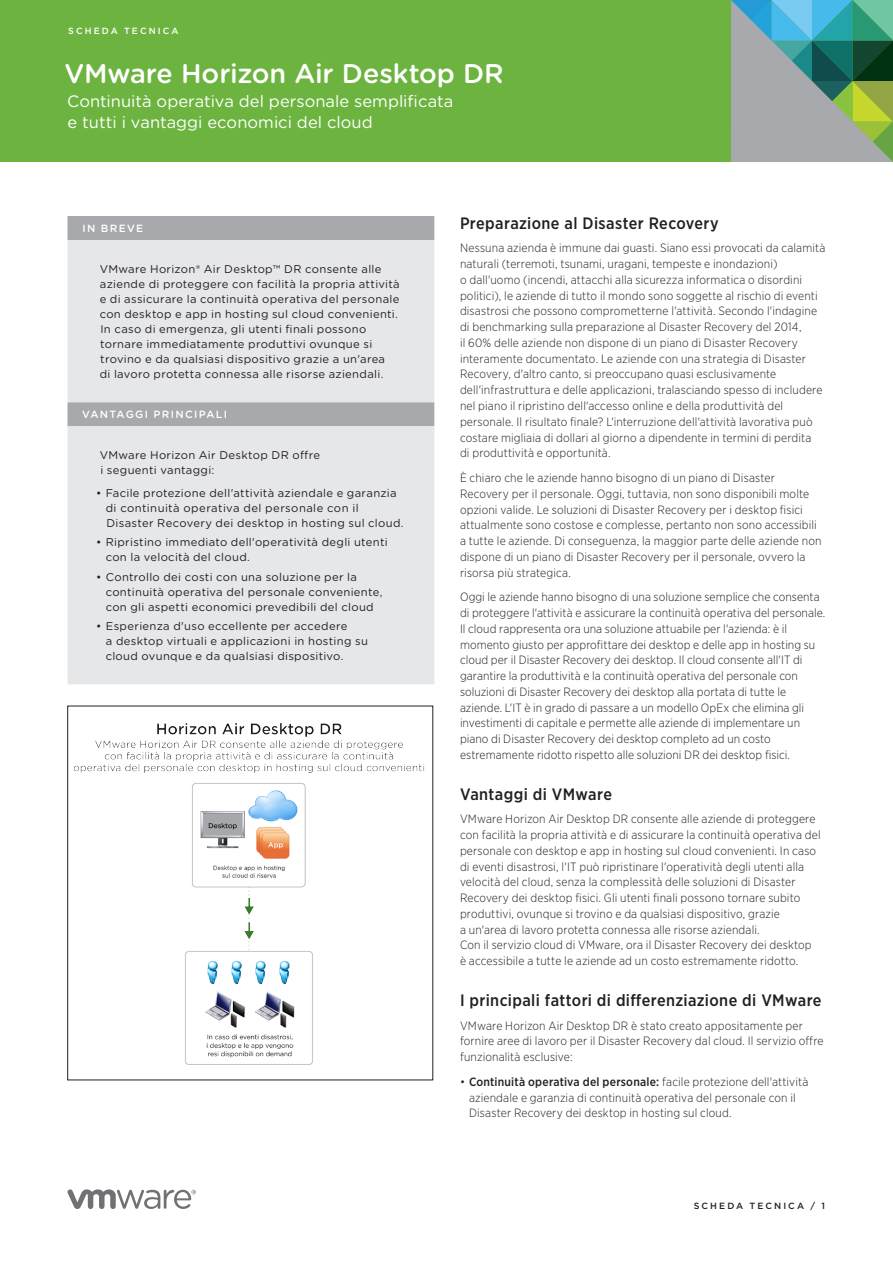
<style>
.page{position:relative;width:893px;height:1263px;background:#fff}
.page>*{position:absolute;margin:0;border:0;box-sizing:border-box;transform-origin:0 0}
._1a_Main_Title{font:500 27px "Gotham Rounded";color:#fff}
._4a_Subhead_1{font:500 16.5px "Gotham Narrow";letter-spacing:.025em;color:#231f20}
._1b_Main_Subtitle{font:16.5px/21px "Gotham Rounded";color:#fff}
._5a_Body{font:300 12px/15.8px "Gotham Narrow";letter-spacing:.01em;color:#231f20}
._5b_Body_w_bullets{font:300 12px/15.8px "Gotham Narrow";letter-spacing:.015em;color:#231f20}
._3c_Glance_Body_w_bu{font:11.25px/15px "Gotham Rounded";letter-spacing:.025em;color:#231f20}
._3b_Glance_Body{font:11.25px/15px "Gotham Rounded";letter-spacing:.025em;color:#231f20}
._3a_Glance_Head{font:500 10.5px "Gotham Rounded";letter-spacing:.125em;color:#fff}
.Folio{font:500 9px "Gotham";letter-spacing:.23em;color:#231f20}
.Document_Type{font:500 9px "Gotham";letter-spacing:.23em;color:#fff}
.s1{font-weight:500}
</style>
<div class="page">
<div style="left:0;top:0;width:893px;height:162px;background:#6cb43f"></div>
<svg style="left:731px;top:0;width:162px;height:162px;background:#78a097"></svg>
<svg style="left:68px;top:1189px;width:128px;height:20px"></svg>
<div style="left:68px;top:216px;width:366px;height:24px;background:#a8a9ad"></div>
<div style="left:68px;top:240px;width:366px;height:444px;background:#e6e7e9"></div>
<img style="left:73px;top:723px;width:351px;height:342px">
<p class="Document_Type" style="left:68px;top:25px;width:112px">SCHEDA TECNICA</p>
<p class="_1a_Main_Title" style="left:64px;top:54px;width:441px">VMware Horizon Air Desktop DR</p>
<p class="_1b_Main_Subtitle" style="left:67px;top:90px;width:388px">Continuità operativa del personale semplificata e tutti i vantaggi economici del cloud</p>
<p class="_3a_Glance_Head" style="left:83px;top:221px;width:62px">IN BREVE</p>
<p class="_3b_Glance_Body" style="left:100px;top:261px;width:302px">VMware Horizon® Air Desktop™ DR consente alle aziende di proteggere con facilità la propria attività e di assicurare la continuità operativa del personale con desktop e app in hosting sul cloud convenienti.<br>In caso di emergenza, gli utenti finali possono tornare immediatamente produttivi ovunque si trovino e da qualsiasi dispositivo grazie a un'area<br>di lavoro protetta connessa alle risorse aziendali.</p>
<p class="_3a_Glance_Head" style="left:82px;top:407px;width:146px">VANTAGGI PRINCIPALI</p>
<p class="_3b_Glance_Body" style="left:100px;top:447px;width:222px">VMware Horizon Air Desktop DR offre i seguenti vantaggi:</p>
<p class="_3c_Glance_Body_w_bu" style="left:106px;top:485px;width:299px;text-indent:-9px">• Facile protezione dell'attività aziendale e garanzia di continuità operativa del personale con il<br>Disaster Recovery dei desktop in hosting sul cloud.</p>
<p class="_3c_Glance_Body_w_bu" style="left:106px;top:534px;width:283px;text-indent:-10px">• Ripristino immediato dell'operatività degli utenti con la velocità del cloud.</p>
<p class="_3c_Glance_Body_w_bu" style="left:106px;top:569px;width:278px;text-indent:-10px">• Controllo dei costi con una soluzione per la continuità operativa del personale conveniente, con gli aspetti economici prevedibili del cloud</p>
<p class="_3c_Glance_Body_w_bu" style="left:106px;top:618px;width:264px;text-indent:-10px">• Esperienza d'uso eccellente per accedere<br>a desktop virtuali e applicazioni in hosting su cloud ovunque e da qualsiasi dispositivo.</p>
<p class="_4a_Subhead_1" style="left:460px;top:213px;width:260px">Preparazione al Disaster Recovery</p>
<p class="_5a_Body" style="left:460px;top:240px;width:367px">Nessuna azienda è immune dai guasti. Siano essi provocati da calamità naturali (terremoti, tsunami, uragani, tempeste e inondazioni)<br>o dall'uomo (incendi, attacchi alla sicurezza informatica o disordini politici), le aziende di tutto il mondo sono soggette al rischio di eventi disastrosi che possono comprometterne l'attività. Secondo l'indagine di benchmarking sulla preparazione al Disaster Recovery del 2014,<br>il 60% delle aziende non dispone di un piano di Disaster Recovery interamente documentato. Le aziende con una strategia di Disaster Recovery, d'altro canto, si preoccupano quasi esclusivamente dell'infrastruttura e delle applicazioni, tralasciando spesso di includere nel piano il ripristino dell'accesso online e della produttività del personale. Il risultato finale? L'interruzione dell'attività lavorativa può costare migliaia di dollari al giorno a dipendente in termini di perdita<br>di produttività e opportunità.</p>
<p class="_5a_Body" style="left:460px;top:470px;width:363px">È chiaro che le aziende hanno bisogno di un piano di Disaster Recovery per il personale. Oggi, tuttavia, non sono disponibili molte opzioni valide. Le soluzioni di Disaster Recovery per i desktop fisici attualmente sono costose e complesse, pertanto non sono accessibili a tutte le aziende. Di conseguenza, la maggior parte delle aziende non dispone di un piano di Disaster Recovery per il personale, ovvero la risorsa più strategica.</p>
<p class="_5a_Body" style="left:460px;top:589px;width:367px">Oggi le aziende hanno bisogno di una soluzione semplice che consenta di proteggere l'attività e assicurare la continuità operativa del personale.<br>Il cloud rappresenta ora una soluzione attuabile per l'azienda: è il momento giusto per approfittare dei desktop e delle app in hosting su cloud per il Disaster Recovery dei desktop. Il cloud consente all'IT di garantire la produttività e la continuità operativa del personale con soluzioni di Disaster Recovery dei desktop alla portata di tutte le aziende. L'IT è in grado di passare a un modello OpEx che elimina gli investimenti di capitale e permette alle aziende di implementare un piano di Disaster Recovery dei desktop completo ad un costo estremamente ridotto rispetto alle soluzioni DR dei desktop fisici.</p>
<p class="_4a_Subhead_1" style="left:460px;top:784px;width:154px">Vantaggi di VMware</p>
<p class="_5a_Body" style="left:460px;top:811px;width:362px">VMware Horizon Air Desktop DR consente alle aziende di proteggere con facilità la propria attività e di assicurare la continuità operativa del personale con desktop e app in hosting sul cloud convenienti. In caso di eventi disastrosi, l'IT può ripristinare l'operatività degli utenti alla velocità del cloud, senza la complessità delle soluzioni di Disaster Recovery dei desktop fisici. Gli utenti finali possono tornare subito produttivi, ovunque si trovino e da qualsiasi dispositivo, grazie<br>a un'area di lavoro protetta connessa alle risorse aziendali.<br>Con il servizio cloud di VMware, ora il Disaster Recovery dei desktop è accessibile a tutte le aziende ad un costo estremamente ridotto.</p>
<p class="_4a_Subhead_1" style="left:460px;top:990px;width:363px">I principali fattori di differenziazione di VMware</p>
<p class="_5a_Body" style="left:460px;top:1017px;width:365px">VMware Horizon Air Desktop DR è stato creato appositamente per fornire aree di lavoro per il Disaster Recovery dal cloud. Il servizio offre funzionalità esclusive:</p>
<p class="_5b_Body_w_bullets" style="left:469px;top:1073px;width:341px;text-indent:-9px">• <span class="s1">Continuità operativa del personale:</span> facile protezione dell'attività aziendale e garanzia di continuità operativa del personale con il<br>Disaster Recovery dei desktop in hosting sul cloud.</p>
<p class="Folio" style="left:694px;top:1200px;width:133px">SCHEDA TECNICA / 1</p>
</div>
